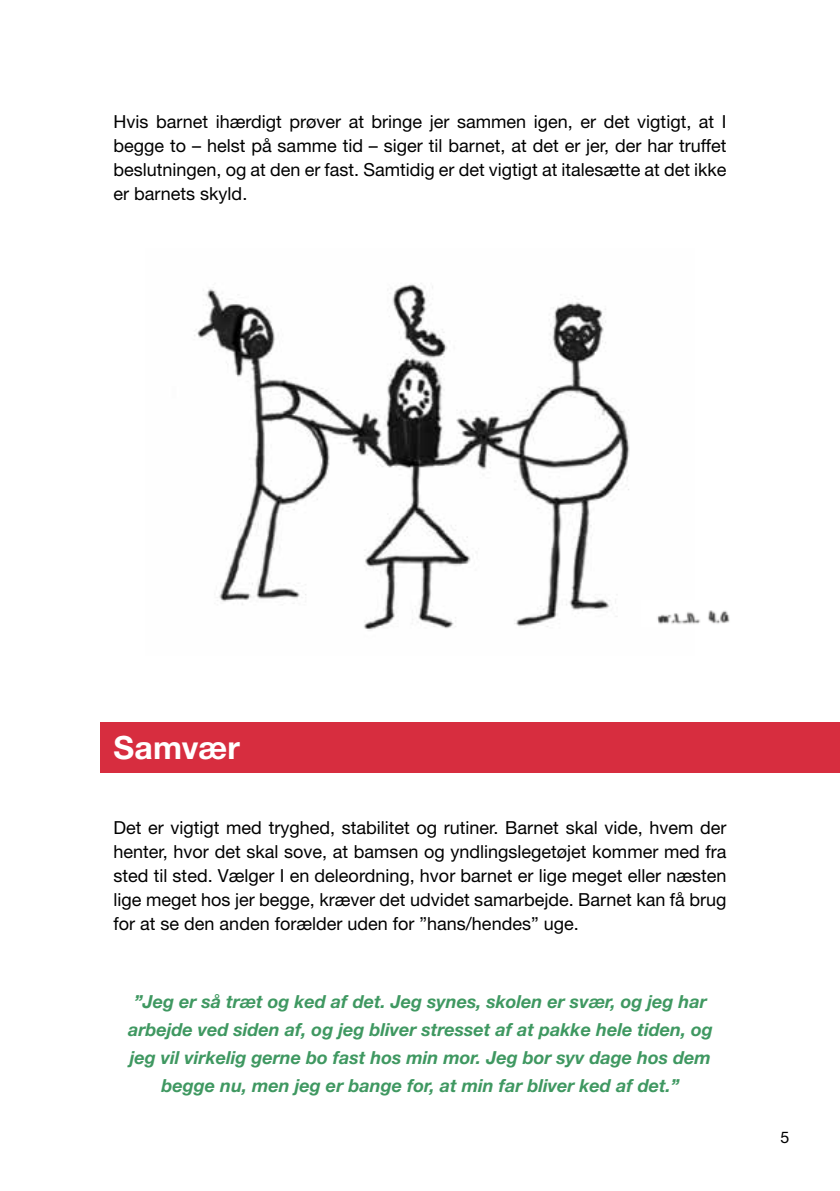
<style>
.page{position:relative;width:840px;height:1191px;background:#fff}
.page>*{position:absolute;margin:0;border:0;box-sizing:border-box;transform-origin:0 0}
.t1{font:700 32px "Helvetica Neue";letter-spacing:.005em;color:#fff}
.t2{font:18px/24px "Helvetica Neue";color:#000;text-align:justify}
.t3{font:italic 700 18px/28px "Helvetica Neue";color:#3f9861;text-align:center}
.t4{font:16px "Helvetica Neue";color:#000}
</style>
<div class="page">
<img style="left:194px;top:283px;width:436px;height:348px">
<img style="left:657px;top:610px;width:73px;height:14px">
<div style="left:100px;top:722px;width:739px;height:51px;background:#d72d3f"></div>
<p class="t2" style="left:113px;top:109px;width:614px">Hvis barnet ihærdigt prøver at bringe jer sammen igen, er det vigtigt, at I begge to – helst på samme tid – siger til barnet, at det er jer, der har truffet beslutningen, og at den er fast. Samtidig er det vigtigt at italesætte at det ikke er barnets skyld.</p>
<h1 class="t1" style="left:113px;top:727px;width:128px">Samvær</h1>
<p class="t2" style="left:113px;top:815px;width:614px">Det er vigtigt med tryghed, stabilitet og rutiner. Barnet skal vide, hvem der henter, hvor det skal sove, at bamsen og yndlingslegetøjet kommer med fra sted til sted. Vælger I en deleordning, hvor barnet er lige meget eller næsten lige meget hos jer begge, kræver det udvidet samarbejde. Barnet kan få brug for at se den anden forælder uden for ”hans/hendes” uge.</p>
<p class="t3" style="left:128px;top:986px;width:586px">”Jeg er så træt og ked af det. Jeg synes, skolen er svær, og jeg har arbejde ved siden af, og jeg bliver stresset af at pakke hele tiden, og jeg vil virkelig gerne bo fast hos min mor. Jeg bor syv dage hos dem begge nu, men jeg er bange for, at min far bliver ked af det.”</p>
<p class="t4" style="left:780px;top:1127px;width:10px">5</p>
</div>
